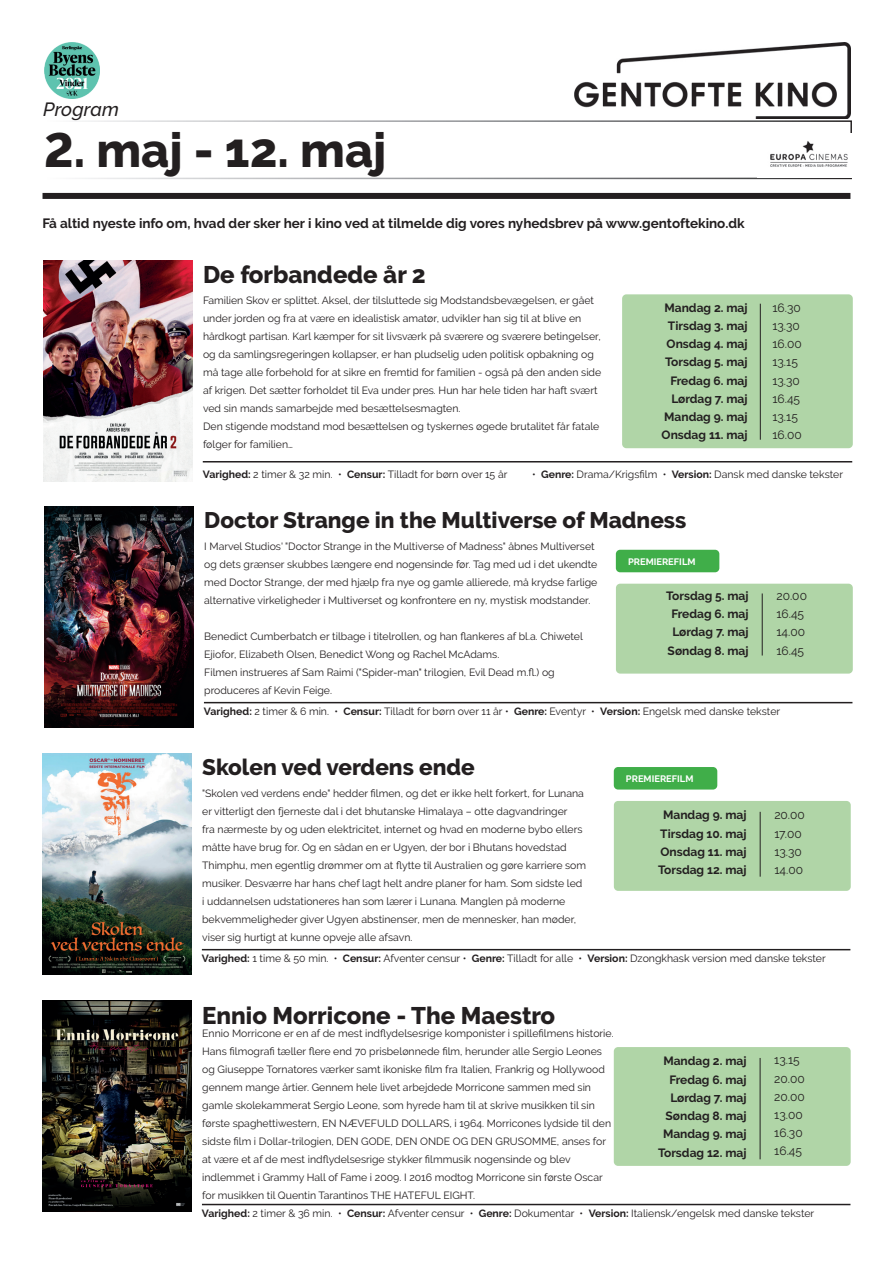
<style>
.page{position:relative;width:893px;height:1263px;background:#fff}
.page>*{position:absolute;margin:0;border:0;box-sizing:border-box;transform-origin:0 0}
.t1{font:800 48px "Raleway";color:#231f20}
.t2{font:800 24px "Raleway";color:#231f20}
.t3{font:800 22.5px "Raleway";color:#231f20}
.t4{font:italic 500 19.05px "Raleway";color:#231f20}
.t5{font:700 13.5px "Raleway";color:#231f20}
.t6{font:700 12px/18.3px "Raleway";color:#231f20;text-align:right}
.t7{font:12px/18.3px "Raleway";color:#231f20}
.t8{font:10.5px/18px "Raleway";color:#231f20}
.t9{font:700 9.3px "Raleway";color:#fff}
.s1{font-weight:700}
</style>
<div class="page">
<img style="left:574px;top:43px;width:276px;height:76px">
<div style="left:43px;top:193px;width:807px;height:6px;background:#231f20"></div>
<div style="left:43px;top:120px;width:809px;height:59px;border:2px solid #fff"></div>
<img style="left:757px;top:134px;width:95px;height:43px">
<img style="left:44px;top:43px;width:56px;height:55px">
<img style="left:43px;top:1001px;width:149px;height:211px">
<hr style="left:202px;top:1204px;width:648px;height:1px;background:#231f20">
<div style="left:614px;top:1047px;width:237px;height:119px;background:#b0d5a7;border-radius:4px"></div>
<hr style="left:760px;top:1058px;width:1px;height:101px;background:#231f20">
<img style="left:43px;top:260px;width:150px;height:221px">
<hr style="left:203px;top:461px;width:649px;height:1px;background:#231f20">
<div style="left:622px;top:294px;width:231px;height:154px;background:#b0d5a7;border-radius:4px"></div>
<hr style="left:760px;top:304px;width:1px;height:136px;background:#231f20">
<img style="left:45px;top:506px;width:149px;height:221px">
<hr style="left:204px;top:702px;width:648px;height:1px;background:#231f20">
<div style="left:616px;top:584px;width:237px;height:90px;background:#b0d5a7;border-radius:4px"></div>
<hr style="left:762px;top:593px;width:1px;height:62px;background:#231f20">
<div style="left:616px;top:550px;width:103px;height:22px;background:#40ae49;border-radius:4px"></div>
<img style="left:43px;top:753px;width:149px;height:221px">
<hr style="left:202px;top:949px;width:648px;height:1px;background:#231f20">
<div style="left:614px;top:801px;width:237px;height:90px;background:#b0d5a7;border-radius:4px"></div>
<hr style="left:760px;top:812px;width:1px;height:65px;background:#231f20">
<div style="left:614px;top:767px;width:103px;height:22px;background:#40ae49;border-radius:4px"></div>
<h3 class="t4" style="left:43px;top:99px;width:77px">Program</h3>
<h1 class="t1" style="left:44px;top:123px;width:344px">2. maj - 12. maj</h1>
<p class="t5" style="left:43px;top:215px;width:704px">Få altid nyeste info om, hvad der sker her i kino ved at tilmelde dig vores nyhedsbrev på www.gentoftekino.dk</p>
<h2 class="t2" style="left:203px;top:261px;width:224px">De forbandede år 2</h2>
<p class="t8" style="left:203px;top:291px;width:400px">Familien Skov er splittet. Aksel, der tilsluttede sig Modstandsbevægelsen, er gået under jorden og fra at være en idealistisk amatør, udvikler han sig til at blive en hårdkogt partisan. Karl kæmper for sit livsværk på sværere og sværere betingelser, og da samlingsregeringen kollapser, er han pludselig uden politisk opbakning og må tage alle forbehold for at sikre en fremtid for familien - også på den anden side af krigen. Det sætter forholdet til Eva under pres. Hun har hele tiden har haft svært ved sin mands samarbejde med besættelsesmagten.<br>Den stigende modstand mod besættelsen og tyskernes øgede brutalitet får fatale følger for familien…</p>
<p class="t6" style="left:662px;top:298px;width:88px">Mandag 2. maj<br>Tirsdag 3. maj<br>Onsdag 4. maj<br>Torsdag 5. maj<br>Fredag 6. maj<br>Lørdag 7. maj<br>Mandag 9. maj<br>Onsdag 11. maj</p>
<p class="t7" style="left:772px;top:298px;width:31px">16.30<br>13.30<br>16.00<br>13.15<br>13.30<br>16.45<br>13.15<br>16.00</p>
<p class="t8" style="left:203px;top:465px;width:306px"><span class="s1">Varighed:</span> 2 timer &amp; 32 min. • <span class="s1">Censur:</span> Tilladt for børn over 15 år</p>
<p class="t8" style="left:532px;top:465px;width:312px">• <span class="s1">Genre:</span> Drama/Krigsfilm • <span class="s1">Version:</span> Dansk med danske tekster</p>
<h3 class="t3" style="left:204px;top:507px;width:484px">Doctor Strange in the Multiverse of Madness</h3>
<p class="t8" style="left:204px;top:538px;width:395px">I Marvel Studios' "Doctor Strange in the Multiverse of Madness" åbnes Multiverset og dets grænser skubbes længere end nogensinde før. Tag med ud i det ukendte med Doctor Strange, der med hjælp fra nye og gamle allierede, må krydse farlige alternative virkeligheder i Multiverset og konfrontere en ny, mystisk modstander.</p>
<p class="t8" style="left:204px;top:628px;width:380px">Benedict Cumberbatch er tilbage i titelrollen, og han flankeres af bl.a. Chiwetel Ejiofor, Elizabeth Olsen, Benedict Wong og Rachel McAdams.<br>Filmen instrueres af Sam Raimi ("Spider-man" trilogien, Evil Dead m.fl.) og produceres af Kevin Feige.</p>
<p class="t9" style="left:628px;top:556px;width:69px">PREMIEREFILM</p>
<p class="t6" style="left:666px;top:586px;width:84px;text-align:center">Torsdag 5. maj<br>Fredag 6. maj<br>Lørdag 7. maj<br>Søndag 8. maj</p>
<p class="t7" style="left:776px;top:586px;width:32px">20.00<br>16.45<br>14.00<br>16.45</p>
<p class="t8" style="left:204px;top:703px;width:578px"><span class="s1">Varighed:</span> 2 timer &amp; 6 min. • <span class="s1">Censur:</span> Tilladt for børn over 11 år • <span class="s1">Genre:</span> Eventyr • <span class="s1">Version:</span> Engelsk med danske tekster</p>
<h3 class="t3" style="left:202px;top:754px;width:274px">Skolen ved verdens ende</h3>
<p class="t8" style="left:202px;top:785px;width:385px">"Skolen ved verdens ende" hedder filmen, og det er ikke helt forkert, for Lunana er vitterligt den fjerneste dal i det bhutanske Himalaya – otte dagvandringer<br>fra nærmeste by og uden elektricitet, internet og hvad en moderne bybo ellers måtte have brug for. Og en sådan en er Ugyen, der bor i Bhutans hovedstad Thimphu, men egentlig drømmer om at flytte til Australien og gøre karriere som musiker. Desværre har hans chef lagt helt andre planer for ham. Som sidste led i uddannelsen udstationeres han som lærer i Lunana. Manglen på moderne bekvemmeligheder giver Ugyen abstinenser, men de mennesker, han møder, viser sig hurtigt at kunne opveje alle afsavn.</p>
<p class="t9" style="left:626px;top:773px;width:69px">PREMIEREFILM</p>
<p class="t6" style="left:658px;top:806px;width:90px;text-align:center">Mandag 9. maj<br>Tirsdag 10. maj<br>Onsdag 11. maj<br>Torsdag 12. maj</p>
<p class="t7" style="left:774px;top:806px;width:32px">20.00<br>17.00<br>13.30<br>14.00</p>
<p class="t8" style="left:202px;top:950px;width:625px"><span class="s1">Varighed:</span> 1 time &amp; 50 min. • <span class="s1">Censur:</span> Afventer censur • <span class="s1">Genre:</span> Tilladt for alle • <span class="s1">Version:</span> Dzongkhask version med danske tekster</p>
<h2 class="t2" style="left:202px;top:1002px;width:354px">Ennio Morricone - The Maestro</h2>
<p class="t8" style="left:202px;top:1025px;width:413px">Ennio Morricone er en af de mest indflydelsesrige komponister i spillefilmens historie.<br>Hans filmografi tæller flere end 70 prisbelønnede film, herunder alle Sergio Leones og Giuseppe Tornatores værker samt ikoniske film fra Italien, Frankrig og Hollywood gennem mange årtier. Gennem hele livet arbejdede Morricone sammen med sin gamle skolekammerat Sergio Leone, som hyrede ham til at skrive musikken til sin første spaghettiwestern, EN NÆVEFULD DOLLARS, i 1964. Morricones lydside til den sidste film i Dollar-trilogien, DEN GODE, DEN ONDE OG DEN GRUSOMME, anses for at være et af de mest indflydelsesrige stykker filmmusik nogensinde og blev indlemmet i Grammy Hall of Fame i 2009. I 2016 modtog Morricone sin første Oscar for musikken til Quentin Tarantinos THE HATEFUL EIGHT.</p>
<p class="t6" style="left:658px;top:1052px;width:90px">Mandag 2. maj<br>Fredag 6. maj<br>Lørdag 7. maj<br>Søndag 8. maj<br>Mandag 9. maj<br>Torsdag 12. maj</p>
<p class="t7" style="left:774px;top:1051px;width:32px">13.15<br>20.00<br>20.00<br>13.00<br>16.30<br>16.45</p>
<p class="t8" style="left:202px;top:1204px;width:614px"><span class="s1">Varighed:</span> 2 timer &amp; 36 min. • <span class="s1">Censur:</span> Afventer censur • <span class="s1">Genre:</span> Dokumentar • <span class="s1">Version:</span> Italiensk/engelsk med danske tekster</p>
</div>
